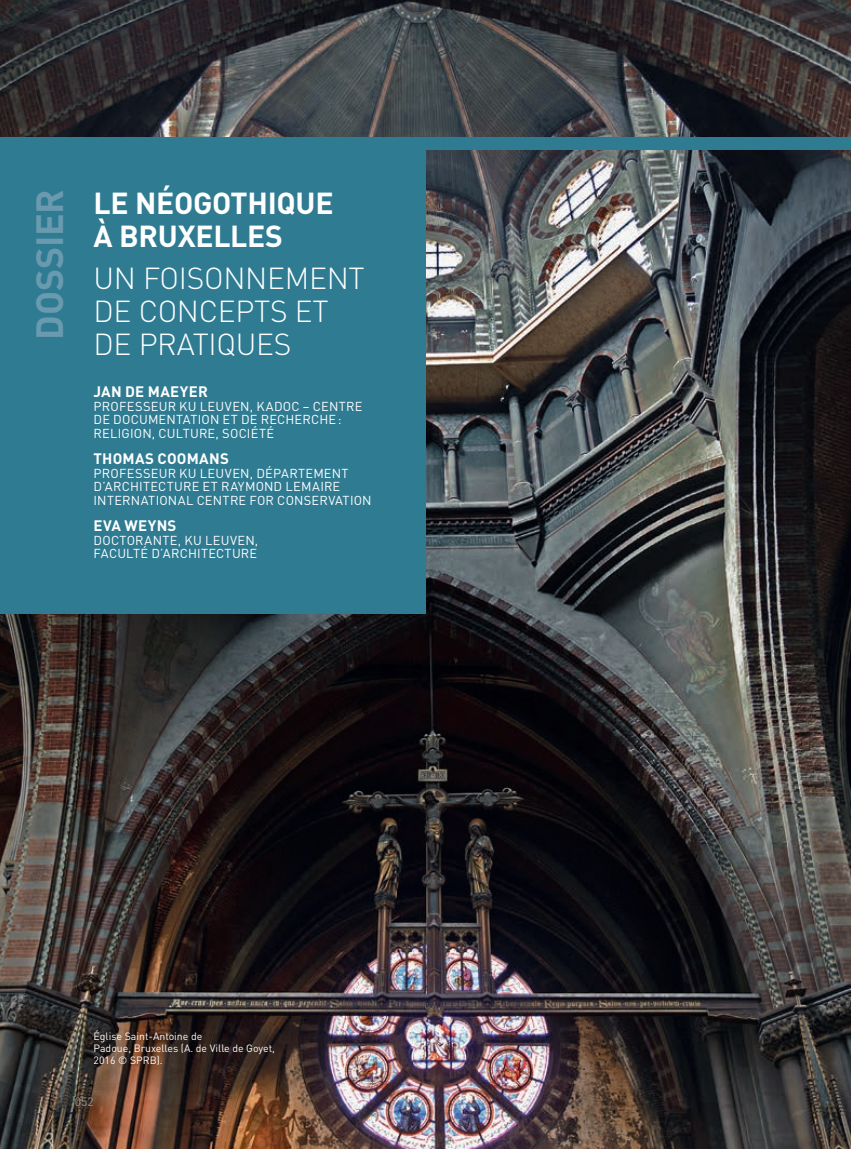
<style>
.page{position:relative;width:851px;height:1149px;background:#fff}
.page>*{position:absolute;margin:0;border:0;box-sizing:border-box;transform-origin:0 0}
.t1{font:700 37.5px "DIN";letter-spacing:-.005em;color:#699aaf}
.t2{font:300 30px/33px "DIN";letter-spacing:-.01em;color:#fff}
.t3{font:700 30px/33px "DIN";letter-spacing:-.01em;color:#fff}
.t4{font:700 15px "DIN";letter-spacing:.025em;color:#fff}
.t5{font:12.9px/13.5px "DIN";letter-spacing:.015em;color:#fff}
.t6{font:12px "DIN";color:#939598}
.t7{font:10.5px/12px "DIN";color:#fff}
</style>
<div class="page">
<img style="left:0;top:0;width:850px;height:1148px">
<div style="left:0;top:139px;width:425px;height:474px;background:#2f7b92"></div>
<div style="left:0;top:137px;width:850px;height:13px;background:#2f7b92"></div>
<h1 class="t1" style="left:25px;top:339px;width:152px;rotate:-90deg">DOSSIER</h1>
<h2 class="t3" style="left:94px;top:185px;width:241px">LE NÉOGOTHIQUE<br>À BRUXELLES</h2>
<h2 class="t2" style="left:94px;top:261px;width:272px">UN FOISONNEMENT<br>DE CONCEPTS ET<br>DE PRATIQUES</h2>
<p class="t4" style="left:94px;top:381px;width:116px">JAN DE MAEYER</p>
<p class="t5" style="left:94px;top:399px;width:270px">PROFESSEUR KU LEUVEN, KADOC – CENTRE<br>DE DOCUMENTATION ET DE RECHERCHE:<br>RELIGION, CULTURE, SOCIÉTÉ</p>
<p class="t4" style="left:94px;top:448px;width:137px">THOMAS COOMANS</p>
<p class="t5" style="left:94px;top:466px;width:279px">PROFESSEUR KU LEUVEN, DÉPARTEMENT<br>D’ARCHITECTURE ET RAYMOND LEMAIRE<br>INTERNATIONAL CENTRE FOR CONSERVATION</p>
<p class="t4" style="left:94px;top:515px;width:84px">EVA WEYNS</p>
<p class="t5" style="left:94px;top:533px;width:166px">DOCTORANTE, KU LEUVEN,<br>FACULTÉ D’ARCHITECTURE</p>
<p class="t7" style="left:94px;top:1029px;width:183px">Église Saint-Antoine de<br>Padoue, Bruxelles (A. de Ville de Goyet,<br>2016 © SPRB).</p>
<p class="t6" style="left:75px;top:1094px;width:20px">052</p>
</div>
